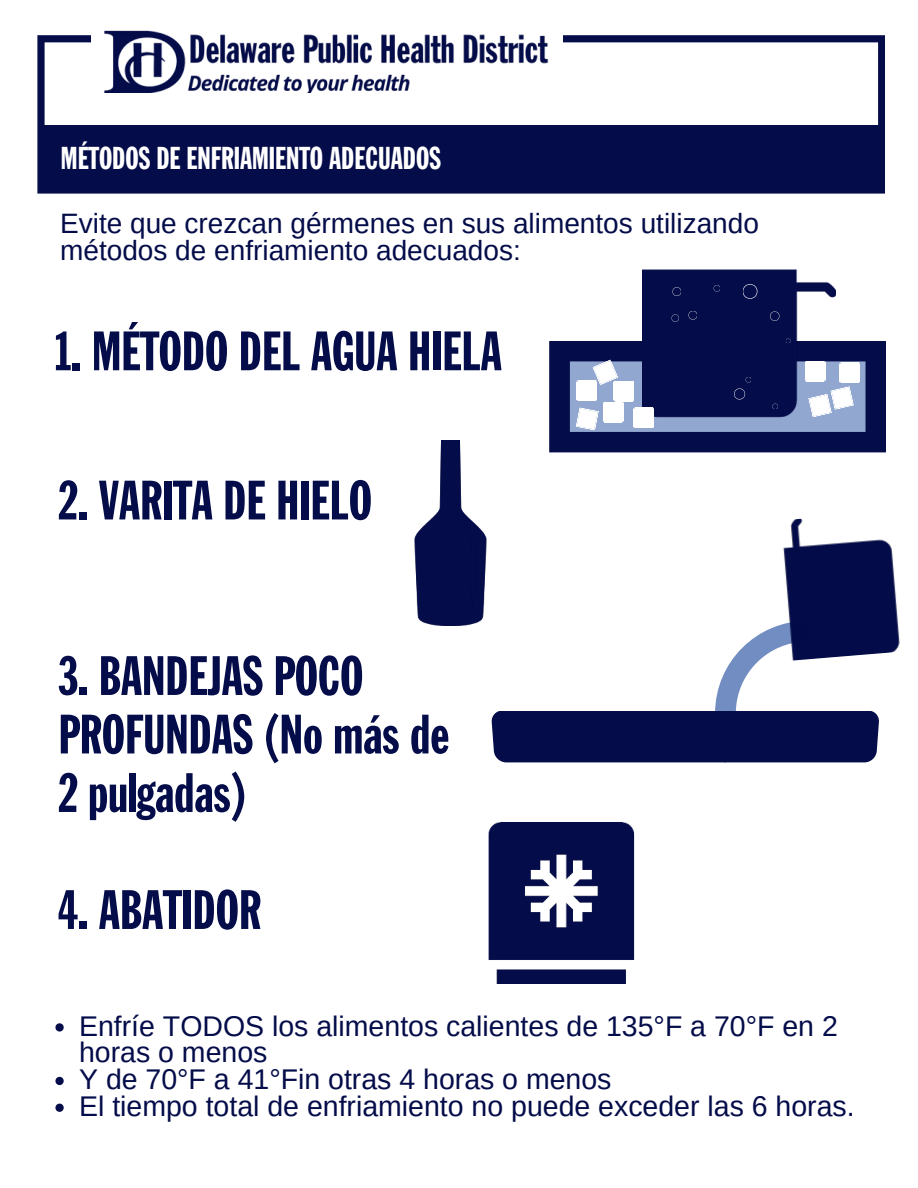
<style>
.page{position:relative;width:918px;height:1188px;background:#fff}
.page>*{position:absolute;margin:0;border:0;box-sizing:border-box;transform-origin:0 0}
.t1{font:54.45px/58.5px "Franklin Gothic Std Extra Cond";color:#040c49}
.t2{font:31.2px "Franklin Gothic Std Extra Cond";color:#fff}
.t3{font:28.5px/26.7px "Arimo";color:#040c49}
.t4{font:28.05px/27px "Arimo";color:#040c49}
</style>
<div class="page">
<svg style="left:37px;top:35px;width:848px;height:159px"></svg>
<div style="left:91px;top:7px;width:471px;height:113px;background:#fff"></div>
<div style="left:42px;top:125px;width:840px;height:63px;background:#040c49"></div>
<img style="left:104px;top:30px;width:445px;height:63px">
<img style="left:642px;top:269px;width:194px;height:69px">
<svg style="left:743px;top:284px;width:14px;height:15px"></svg>
<svg style="left:770px;top:311px;width:9px;height:10px"></svg>
<svg style="left:688px;top:311px;width:9px;height:9px"></svg>
<svg style="left:672px;top:287px;width:9px;height:9px"></svg>
<svg style="left:672px;top:314px;width:7px;height:8px"></svg>
<svg style="left:549px;top:338px;width:337px;height:114px;background:#414b7c"></svg>
<svg style="left:714px;top:285px;width:6px;height:7px"></svg>
<svg style="left:55px;top:1023px;width:9px;height:9px"></svg>
<svg style="left:55px;top:1077px;width:9px;height:8px"></svg>
<svg style="left:55px;top:1104px;width:9px;height:8px"></svg>
<svg style="left:492px;top:626px;width:387px;height:137px"></svg>
<img style="left:488px;top:823px;width:147px;height:161px">
<img style="left:777px;top:518px;width:123px;height:143px">
<img style="left:414px;top:440px;width:73px;height:186px">
<p class="t2" style="left:61px;top:141px;width:381px">MÉTODOS DE ENFRIAMIENTO ADECUADOS</p>
<p class="t4" style="left:60px;top:210px;width:700px">Evite que crezcan gérmenes en sus alimentos utilizando métodos de enfriamiento adecuados:</p>
<h1 class="t1" style="left:56px;top:324px;width:448px">1. MÉTODO DEL AGUA HIELA</h1>
<h1 class="t1" style="left:58px;top:473px;width:315px">2. VARITA DE HIELO</h1>
<h1 class="t1" style="left:58px;top:648px;width:392px">3. BANDEJAS POCO<br>PROFUNDAS (No más de<br>2 pulgadas)</h1>
<h1 class="t1" style="left:58px;top:882px;width:204px">4. ABATIDOR</h1>
<p class="t3" style="left:79px;top:1013px;width:777px">Enfríe TODOS los alimentos calientes de 135°F a 70°F en 2 horas o menos<br>Y de 70°F a 41°Fin otras 4 horas o menos<br>El tiempo total de enfriamiento no puede exceder las 6 horas.</p>
</div>
